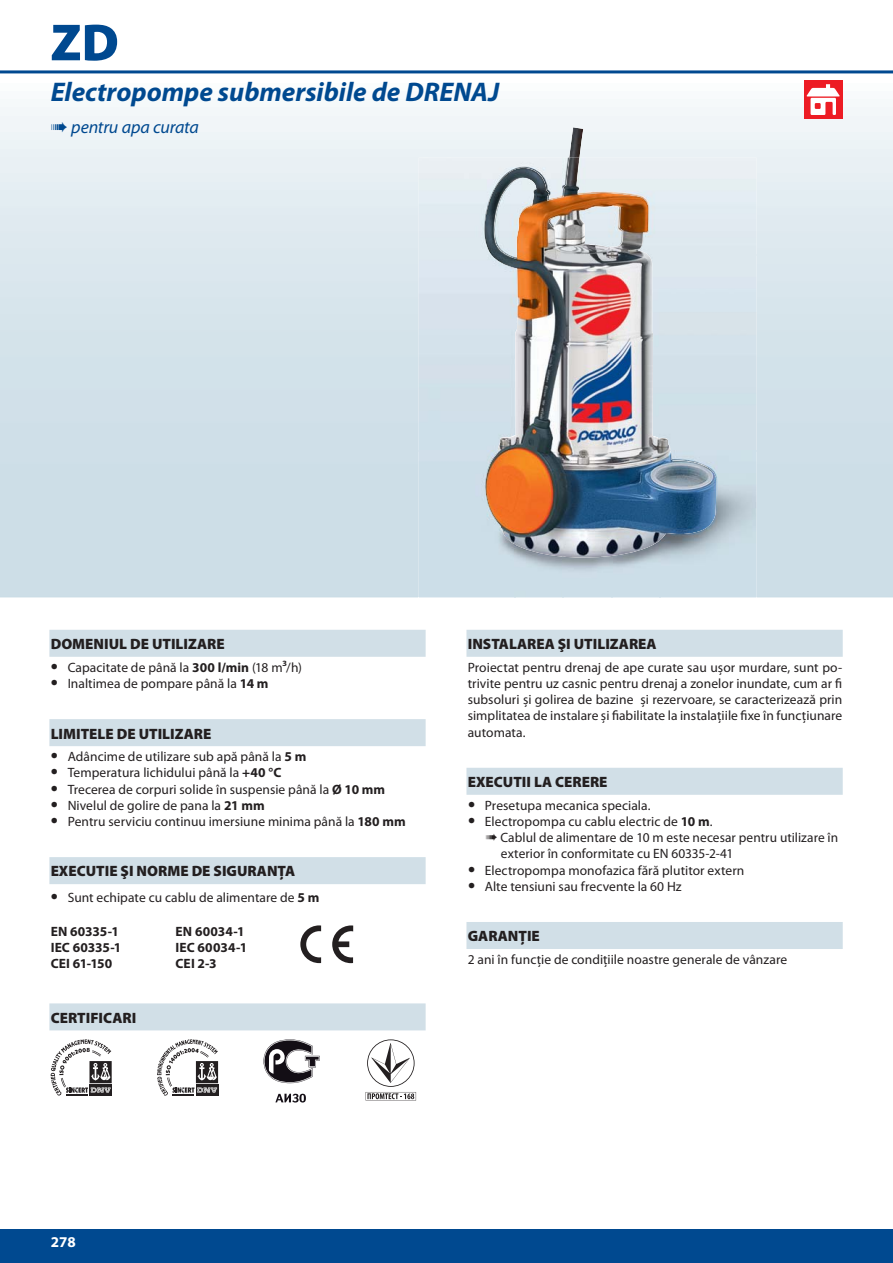
<style>
.page{position:relative;width:893px;height:1263px;background:#fff}
.page>*{position:absolute;margin:0;border:0;box-sizing:border-box;transform-origin:0 0}
.t1{font:900 52.5px "Myriad Pro";color:#004990}
.t2{font:italic 700 27px "Myriad Pro";color:#004990}
.t3{font:italic 18px "Myriad Pro";letter-spacing:-.01em;color:#004990}
.t4{font:900 15px "Myriad Pro";color:#231f20}
.t5{font:700 15px "Myriad Pro";color:#fff}
.t6{font:13.5px/16.2px "Myriad Pro";color:#231f20;text-align:justify}
.t7{font:700 13.5px/16.2px "Myriad Pro";letter-spacing:.005em;color:#231f20}
.s1{font-weight:700;font-size:21px}
.s2{font-weight:700}
.s3{font-weight:600}
</style>
<div class="page">
<div style="left:0;top:1228px;width:892px;height:34px;background:#004990"></div>
<svg style="left:0;top:73px;width:892px;height:524px"></svg>
<hr style="left:0;top:70px;width:892px;height:3px;background:#004990">
<div style="left:803px;top:80px;width:39px;height:39px;background:#ed1c24"></div>
<svg style="left:806px;top:84px;width:33px;height:31px"></svg>
<img style="left:419px;top:597px;width:337px;height:44px">
<img style="left:418px;top:157px;width:61px;height:293px">
<div style="left:717px;top:157px;width:39px;height:98px;background:#e2ecf1"></div>
<img style="left:717px;top:255px;width:39px;height:195px">
<div style="left:418px;top:450px;width:96px;height:147px;background:#ccdee8"></div>
<img style="left:660px;top:450px;width:96px;height:147px">
<img style="left:514px;top:557px;width:48px;height:40px">
<img style="left:612px;top:557px;width:48px;height:40px">
<img style="left:562px;top:557px;width:50px;height:40px">
<img style="left:569px;top:127px;width:14px;height:30px">
<img style="left:479px;top:157px;width:238px;height:400px">
<div style="left:466px;top:629px;width:376px;height:27px;background:#d1dfe7"></div>
<div style="left:466px;top:767px;width:376px;height:27px;background:#d1dfe7"></div>
<div style="left:466px;top:921px;width:376px;height:27px;background:#d1dfe7"></div>
<div style="left:49px;top:629px;width:376px;height:27px;background:#d1dfe7"></div>
<div style="left:49px;top:719px;width:376px;height:27px;background:#d1dfe7"></div>
<div style="left:49px;top:856px;width:376px;height:27px;background:#d1dfe7"></div>
<div style="left:49px;top:1003px;width:376px;height:27px;background:#d1dfe7"></div>
<svg style="left:332px;top:925px;width:21px;height:37px"></svg>
<svg style="left:300px;top:925px;width:21px;height:37px"></svg>
<svg style="left:51px;top:1039px;width:61px;height:56px"></svg>
<svg style="left:157px;top:1039px;width:61px;height:56px"></svg>
<svg style="left:275px;top:1093px;width:31px;height:9px"></svg>
<svg style="left:263px;top:1039px;width:56px;height:43px"></svg>
<svg style="left:365px;top:1039px;width:51px;height:61px"></svg>
<svg style="left:51px;top:122px;width:16px;height:10px"></svg>
<h1 class="t1" style="left:51px;top:11px;width:70px">ZD</h1>
<h2 class="t2" style="left:51px;top:81px;width:450px">Electropompe submersibile de DRENAJ</h2>
<h3 class="t3" style="left:71px;top:116px;width:129px">pentru apa curata</h3>
<p class="t4" style="left:51px;top:635px;width:175px">DOMENIUL DE UTILIZARE</p>
<p class="t6" style="left:51px;top:660px;width:252px"><span class="s1">•</span> Capacitate de până la <span class="s2">300 l/min</span> (18 m<span class="s3">3</span>/h)</p>
<p class="t6" style="left:51px;top:676px;width:219px"><span class="s1">•</span> Inaltimea de pompare până la <span class="s2">14 m</span></p>
<p class="t4" style="left:51px;top:724px;width:162px">LIMITELE DE UTILIZARE</p>
<p class="t6" style="left:51px;top:749px;width:257px"><span class="s1">•</span> Adâncime de utilizare sub apă până la <span class="s2">5 m</span></p>
<p class="t6" style="left:51px;top:765px;width:232px"><span class="s1">•</span> Temperatura lichidului până la <span class="s2">+40 °C</span></p>
<p class="t6" style="left:51px;top:782px;width:336px"><span class="s1">•</span> Trecerea de corpuri solide în suspensie până la <span class="s2">Ø 10 mm</span></p>
<p class="t6" style="left:51px;top:798px;width:215px"><span class="s1">•</span> Nivelul de golire de pana la <span class="s2">21 mm</span></p>
<p class="t6" style="left:51px;top:814px;width:356px"><span class="s1">•</span> Pentru serviciu continuu imersiune minima până la <span class="s2">180 mm</span></p>
<p class="t4" style="left:51px;top:862px;width:246px">EXECUTIE ŞI NORME DE SIGURANŢA</p>
<p class="t6" style="left:51px;top:890px;width:270px"><span class="s1">•</span> Sunt echipate cu cablu de alimentare de <span class="s2">5 m</span></p>
<p class="t7" style="left:51px;top:924px;width:72px">EN 60335-1<br>IEC 60335-1<br>CEI 61-150</p>
<p class="t7" style="left:175px;top:924px;width:73px">EN 60034-1<br>IEC 60034-1<br>CEI 2-3</p>
<p class="t4" style="left:51px;top:1008px;width:87px">CERTIFICARI</p>
<p class="t4" style="left:467px;top:635px;width:190px">INSTALAREA ŞI UTILIZAREA</p>
<p class="t6" style="left:467px;top:660px;width:376px">Proiectat pentru drenaj de ape curate sau ușor murdare, sunt po&shy;trivite pentru uz casnic pentru drenaj a zonelor inundate, cum ar fi subsoluri și golirea de bazine și rezervoare, se caracterizează prin simplitatea de instalare și fiabilitate la instalaţiile fixe în funcţiunare automata.</p>
<p class="t4" style="left:467px;top:773px;width:141px">EXECUTII LA CERERE</p>
<p class="t6" style="left:468px;top:798px;width:184px"><span class="s1">•</span> Presetupa mecanica speciala.</p>
<p class="t6" style="left:500px;top:814px;width:339px;text-align:left;text-indent:-32px"><span class="s1">•</span> Electropompa cu cablu electric de <span class="s2">10 m</span>.<br>Cablul de alimentare de 10 m este necesar pentru utilizare în exterior în conformitate cu EN 60335-2-41</p>
<p class="t6" style="left:468px;top:863px;width:278px"><span class="s1">•</span> Electropompa monofazica fără plutitor extern</p>
<p class="t6" style="left:468px;top:879px;width:215px"><span class="s1">•</span> Alte tensiuni sau frecvente la 60 Hz</p>
<p class="t4" style="left:467px;top:927px;width:74px">GARANŢIE</p>
<p class="t6" style="left:467px;top:952px;width:321px">2 ani în funcţie de condiţiile noastre generale de vânzare</p>
<p class="t5" style="left:51px;top:1235px;width:26px">278</p>
</div>
